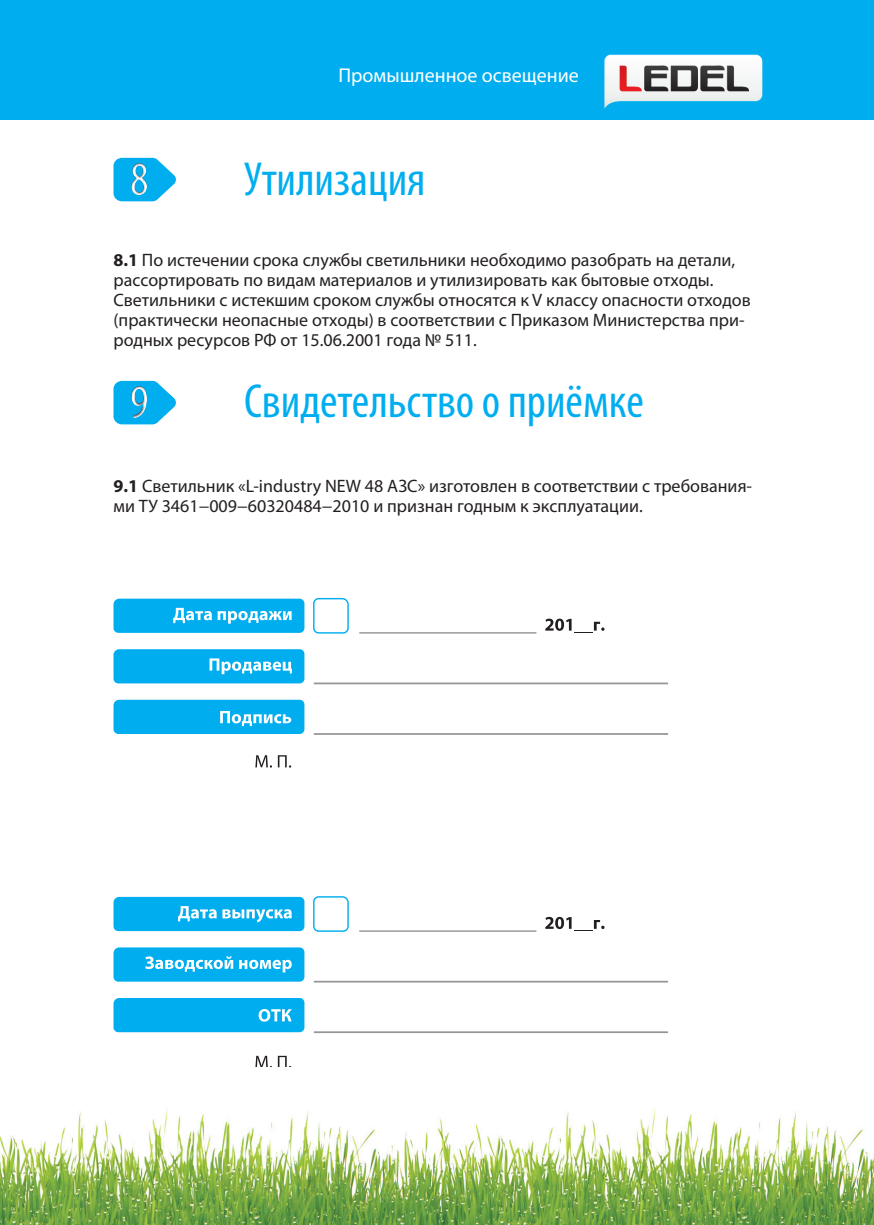
<style>
.page{position:relative;width:874px;height:1225px;background:#fff}
.page>*{position:absolute;margin:0;border:0;box-sizing:border-box;transform-origin:0 0}
.t1{font:condensed 48px "Myriad Pro";color:#00aeef}
.t2{font:20px "Myriad Pro";color:#fff}
.t3{font:18px/20px "Myriad Pro";color:#231f20}
.s1{font-weight:700}
</style>
<div class="page">
<img style="left:0;top:1108px;width:873px;height:117px">
<img style="left:0;top:0;width:873px;height:119px">
<svg style="left:113px;top:158px;width:63px;height:43px"></svg>
<img style="left:131px;top:163px;width:16px;height:32px">
<svg style="left:113px;top:381px;width:63px;height:43px"></svg>
<img style="left:131px;top:386px;width:16px;height:32px">
<div style="left:113px;top:998px;width:191px;height:34px;background:#00aeef;border-radius:5px"></div>
<div style="left:113px;top:897px;width:191px;height:34px;background:#00aeef;border-radius:5px"></div>
<hr style="left:359px;top:930px;width:177px;height:1px;background:#939598">
<svg style="left:178px;top:906px;width:113px;height:16px"></svg>
<svg style="left:545px;top:917px;width:59px;height:14px"></svg>
<svg style="left:258px;top:1009px;width:33px;height:12px"></svg>
<div style="left:313px;top:896px;width:35px;height:35px;border:1px solid #00aeef;border-radius:5px"></div>
<div style="left:113px;top:947px;width:191px;height:34px;background:#00aeef;border-radius:5px"></div>
<hr style="left:313px;top:980px;width:354px;height:2px;background:#939598">
<svg style="left:145px;top:956px;width:88px;height:15px"></svg>
<svg style="left:239px;top:959px;width:52px;height:13px"></svg>
<hr style="left:313px;top:1031px;width:354px;height:2px;background:#939598">
<svg style="left:255px;top:1055px;width:17px;height:12px"></svg>
<svg style="left:278px;top:1055px;width:13px;height:12px"></svg>
<div style="left:113px;top:700px;width:191px;height:34px;background:#00aeef;border-radius:5px"></div>
<div style="left:113px;top:598px;width:191px;height:35px;background:#00aeef;border-radius:5px"></div>
<hr style="left:359px;top:632px;width:177px;height:1px;background:#939598">
<svg style="left:173px;top:608px;width:118px;height:15px"></svg>
<svg style="left:545px;top:618px;width:59px;height:15px"></svg>
<svg style="left:220px;top:711px;width:71px;height:15px"></svg>
<div style="left:313px;top:598px;width:35px;height:35px;border:1px solid #00aeef;border-radius:5px"></div>
<div style="left:113px;top:649px;width:191px;height:34px;background:#00aeef;border-radius:5px"></div>
<hr style="left:313px;top:682px;width:354px;height:2px;background:#939598">
<svg style="left:209px;top:658px;width:83px;height:16px"></svg>
<hr style="left:313px;top:733px;width:354px;height:2px;background:#939598">
<svg style="left:255px;top:755px;width:17px;height:12px"></svg>
<svg style="left:278px;top:755px;width:13px;height:12px"></svg>
<p class="t2" style="left:338px;top:63px;width:242px">Промышленное освещение</p>
<h1 class="t1" style="left:244px;top:150px;width:183px">Утилизация</h1>
<p class="t3" style="left:113px;top:249px;width:638px"><span class="s1">8.1</span> По истечении срока службы светильники необходимо разобрать на детали, рассортировать по видам материалов и утилизировать как бытовые отходы.<br>Светильники с истекшим сроком службы относятся к V классу опасности отходов (практически неопасные отходы) в соответствии с Приказом Министерства при&shy;родных ресурсов РФ от 15.06.2001 года № 511.</p>
<h1 class="t1" style="left:244px;top:372px;width:401px">Свидетельство о приёмке</h1>
<p class="t3" style="left:113px;top:475px;width:639px"><span class="s1">9.1</span> Светильник «L-industry NEW 48 АЗС» изготовлен в соответствии с требования&shy;ми ТУ 3461−009−60320484−2010 и признан годным к эксплуатации.</p>
</div>
